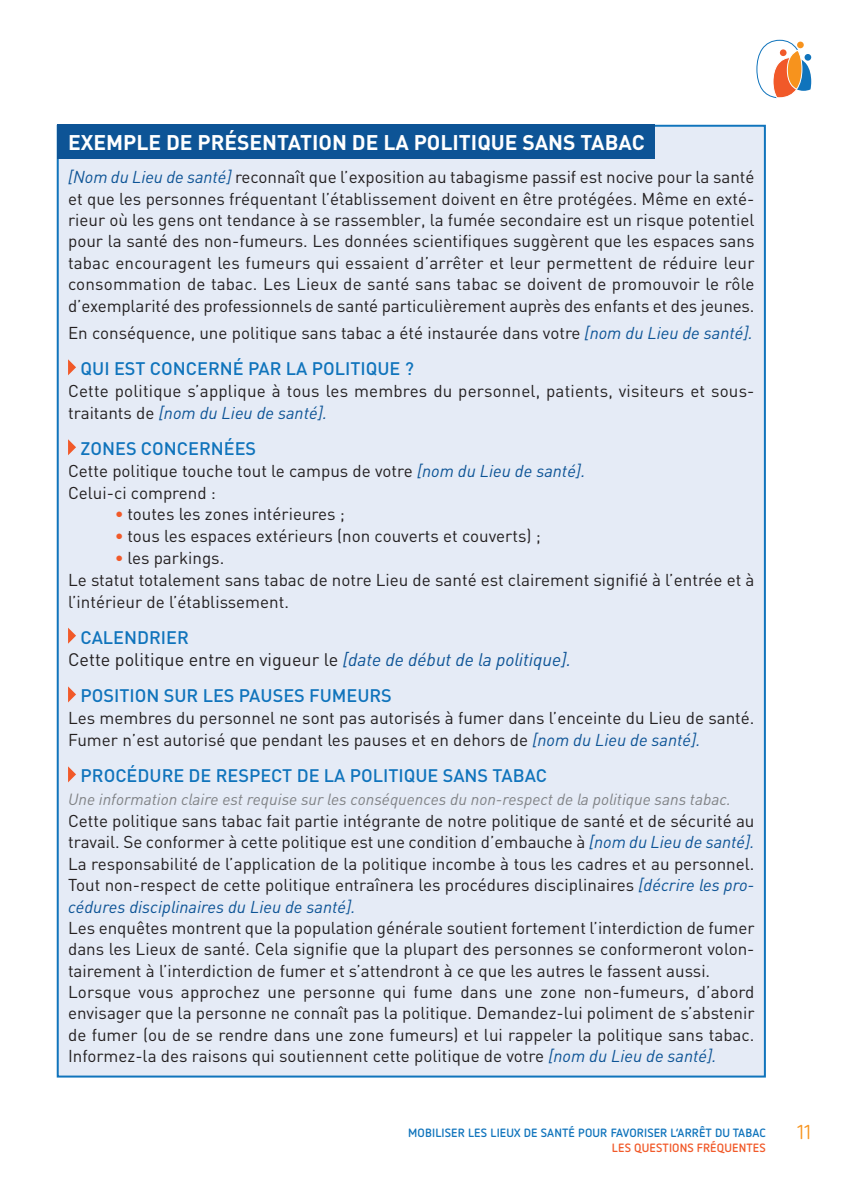
<style>
.page{position:relative;width:851px;height:1191px;background:#fff}
.page>*{position:absolute;margin:0;border:0;box-sizing:border-box;transform-origin:0 0}
.t1{font:700 21px "DIN";color:#fff}
.t2{font:20px "Netto OT";color:#f7931d}
.t3{font:500 18px "DIN";color:#1074bc}
.t4{font:18px "DIN";color:#231f20}
.t5{font:17px/21.4px "DIN";color:#231f20;text-align:justify}
.t6{font:italic 16px "DINOT";color:#808285}
.t7{font:700 12px "Netto Pro";letter-spacing:.01em;color:#1074bc}
.t8{font:700 12px "Netto Pro";letter-spacing:.01em;color:#f15929}
.s1{font-family:"DINOT";font-style:italic;color:#0d5496}
.s2{font-weight:700;color:#f15929}
</style>
<div class="page">
<div style="left:59px;top:127px;width:704px;height:948px;background:#e5ebf6"></div>
<svg style="left:756px;top:40px;width:55px;height:59px"></svg>
<div style="left:779px;top:49px;width:7px;height:7px;background:#f15929;border-radius:50%"></div>
<div style="left:804px;top:54px;width:7px;height:7px;background:#1074bc;border-radius:50%"></div>
<svg style="left:68px;top:359px;width:8px;height:16px"></svg>
<svg style="left:68px;top:439px;width:8px;height:16px"></svg>
<svg style="left:68px;top:627px;width:8px;height:16px"></svg>
<svg style="left:68px;top:686px;width:8px;height:16px"></svg>
<svg style="left:68px;top:766px;width:8px;height:16px"></svg>
<div style="left:57px;top:125px;width:597px;height:34px;background:#0d5496"></div>
<p class="t1" style="left:68px;top:135px;width:578px">EXEMPLE DE PRÉSENTATION DE LA POLITIQUE SANS TABAC</p>
<p class="t5" style="left:68px;top:168px;width:687px"><span class="s1">[Nom du Lieu de santé]</span> reconnaît que l’exposition au tabagisme passif est nocive pour la santé et que les personnes fréquentant l’établissement doivent en être protégées. Même en exté&shy;rieur où les gens ont tendance à se rassembler, la fumée secondaire est un risque potentiel pour la santé des non-fumeurs. Les données scientifiques suggèrent que les espaces sans tabac encouragent les fumeurs qui essaient d’arrêter et leur permettent de réduire leur consommation de tabac. Les Lieux de santé sans tabac se doivent de promouvoir le rôle d’exemplarité des professionnels de santé particulièrement auprès des enfants et des jeunes.</p>
<p class="t5" style="left:68px;top:324px;width:686px">En conséquence, une politique sans tabac a été instaurée dans votre <span class="s1">[nom du Lieu de santé].</span></p>
<p class="t3" style="left:81px;top:362px;width:335px">QUI EST CONCERNÉ PAR LA POLITIQUE ?</p>
<p class="t5" style="left:68px;top:382px;width:687px;line-height:22.2px">Cette politique s’applique à tous les membres du personnel, patients, visiteurs et sous&shy;traitants de <span class="s1">[nom du Lieu de santé].</span></p>
<p class="t3" style="left:81px;top:442px;width:177px">ZONES CONCERNÉES</p>
<p class="t5" style="left:68px;top:462px;width:518px">Cette politique touche tout le campus de votre <span class="s1">[nom du Lieu de santé].</span></p>
<p class="t5" style="left:68px;top:484px;width:149px">Celui-ci comprend :</p>
<p class="t5" style="left:115px;top:505px;width:231px"><span class="s2">•</span> toutes les zones intérieures ;</p>
<p class="t5" style="left:115px;top:527px;width:427px"><span class="s2">•</span> tous les espaces extérieurs (non couverts et couverts) ;</p>
<p class="t5" style="left:115px;top:549px;width:111px"><span class="s2">•</span> les parkings.</p>
<p class="t5" style="left:68px;top:570px;width:687px;line-height:22.2px">Le statut totalement sans tabac de notre Lieu de santé est clairement signifié à l’entrée et à l’intérieur de l’établissement.</p>
<p class="t3" style="left:81px;top:631px;width:110px">CALENDRIER</p>
<p class="t4" style="left:68px;top:653px;width:504px">Cette politique entre en vigueur le <span class="s1">[date de début de la politique].</span></p>
<p class="t3" style="left:81px;top:689px;width:313px">POSITION SUR LES PAUSES FUMEURS</p>
<p class="t5" style="left:68px;top:709px;width:687px;line-height:22.2px">Les membres du personnel ne sont pas autorisés à fumer dans l’enceinte du Lieu de santé.<br>Fumer n’est autorisé que pendant les pauses et en dehors de <span class="s1">[nom du Lieu de santé].</span></p>
<p class="t3" style="left:81px;top:769px;width:468px">PROCÉDURE DE RESPECT DE LA POLITIQUE SANS TABAC</p>
<p class="t6" style="left:68px;top:793px;width:664px">Une information claire est requise sur les conséquences du non-respect de la politique sans tabac.</p>
<p class="t5" style="left:68px;top:812px;width:688px">Cette politique sans tabac fait partie intégrante de notre politique de santé et de sécurité au travail. Se conformer à cette politique est une condition d’embauche à <span class="s1">[nom du Lieu de santé].</span></p>
<p class="t5" style="left:68px;top:854px;width:687px">La responsabilité de l’application de la politique incombe à tous les cadres et au personnel.<br>Tout non-respect de cette politique entraînera les procédures disciplinaires <span class="s1">[décrire les pro&shy;cédures disciplinaires du Lieu de santé].</span></p>
<p class="t5" style="left:68px;top:919px;width:687px">Les enquêtes montrent que la population générale soutient fortement l’interdiction de fumer dans les Lieux de santé. Cela signifie que la plupart des personnes se conformeront volon&shy;tairement à l’interdiction de fumer et s’attendront à ce que les autres le fassent aussi.</p>
<p class="t5" style="left:68px;top:983px;width:687px">Lorsque vous approchez une personne qui fume dans une zone non-fumeurs, d’abord envisager que la personne ne connaît pas la politique. Demandez-lui poliment de s’abstenir de fumer (ou de se rendre dans une zone fumeurs) et lui rappeler la politique sans tabac.<br>Informez-la des raisons qui soutiennent cette politique de votre <span class="s1">[nom du Lieu de santé].</span></p>
<p class="t7" style="left:408px;top:1126px;width:359px">MOBILISER LES LIEUX DE SANTÉ POUR FAVORISER L’ARRÊT DU TABAC</p>
<p class="t2" style="left:796px;top:1120px;width:16px">11</p>
<p class="t8" style="left:611px;top:1141px;width:155px">LES QUESTIONS FRÉQUENTES</p>
</div>
